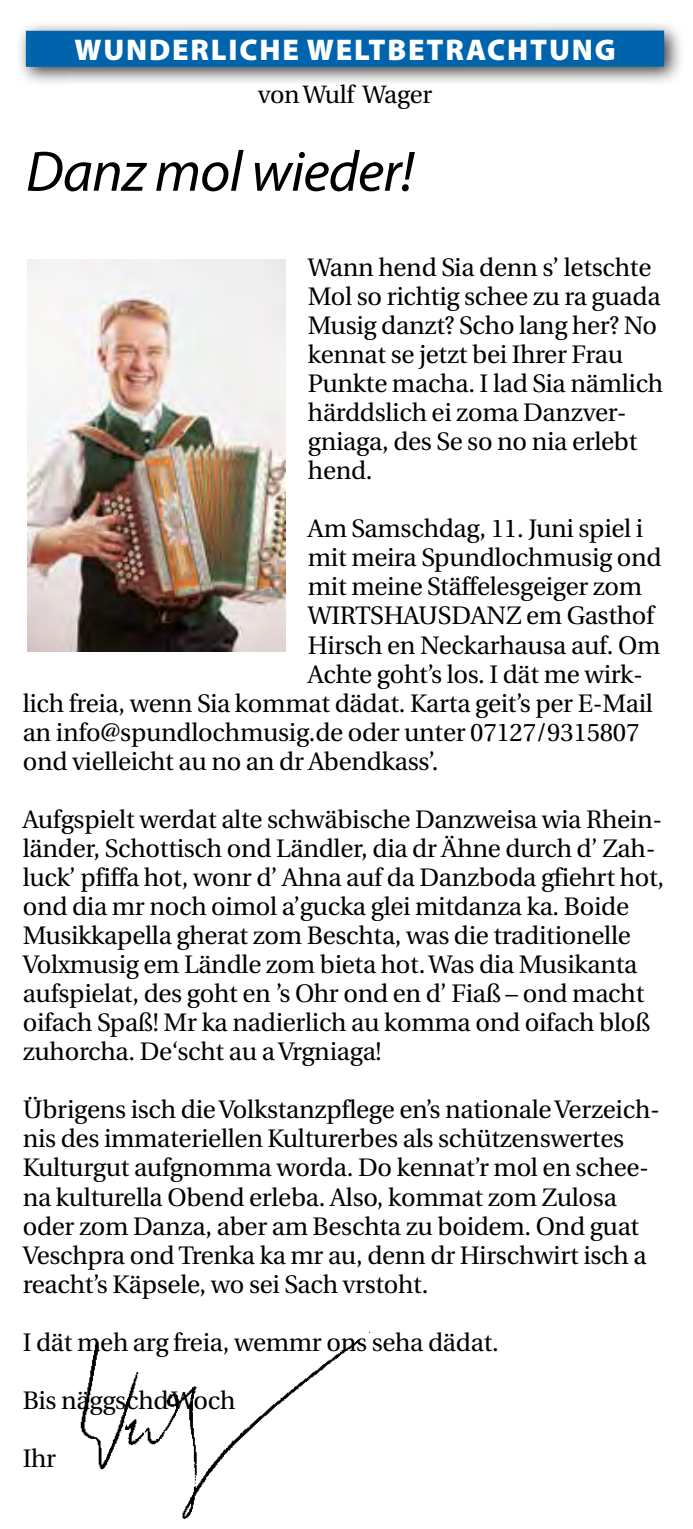
<style>
.page{position:relative;width:693px;height:1529px;background:#fff}
.page>*{position:absolute;margin:0;border:0;box-sizing:border-box;transform-origin:0 0}
.t1{font:italic 57.5px "Myriad Pro";letter-spacing:-.015em;color:#000}
.t2{font:900 30px "Myriad Pro";letter-spacing:.06em;color:#fff}
.t3{font:25.25px/29px "Utopia";letter-spacing:-.01em;color:#000}
.t4{font:25px "Utopia";letter-spacing:-.01em;color:#000}
</style>
<div class="page">
<div style="left:16px;top:20px;width:668px;height:68px;background:#000;opacity:.75"></div>
<div style="left:26px;top:31px;width:638px;height:36px;background:#0064ad"></div>
<img style="left:80px;top:1332px;width:291px;height:187px">
<img style="left:27px;top:259px;width:258px;height:392px">
<p class="t2" style="left:74px;top:30px;width:542px">WUNDERLICHE WELTBETRACHTUNG</p>
<p class="t4" style="left:258px;top:80px;width:176px">von Wulf Wager</p>
<h1 class="t1" style="left:26px;top:136px;width:390px">Danz mol wieder!</h1>
<p class="t3" style="left:308px;top:253px;width:357px">Wann hend Sia denn s’ letschte<br>Mol so richtig schee zu ra guada<br>Musig danzt? Scho lang her? No kennat se jetzt bei Ihrer Frau<br>Punkte macha. I lad Sia nämlich härddslich ei zoma Danzver&shy;gniaga, des Se so no nia erlebt hend.</p>
<p class="t3" style="left:308px;top:514px;width:336px">Am Samschdag, 11. Juni spiel i</p>
<p class="t3" style="left:308px;top:543px;width:355px">mit meira Spundlochmusig ond</p>
<p class="t3" style="left:308px;top:572px;width:336px">mit meine Stäffelesgeiger zom</p>
<p class="t3" style="left:308px;top:601px;width:348px">WIRTSHAUSDANZ em Gasthof</p>
<p class="t3" style="left:308px;top:631px;width:354px">Hirsch en Neckarhausa auf. Om</p>
<p class="t3" style="left:308px;top:660px;width:336px">Achte goht’s los. I dät me wirk-</p>
<p class="t3" style="left:23px;top:689px;width:631px">lich freia, wenn Sia kommat dädat. Karta geit’s per E-Mail</p>
<p class="t3" style="left:23px;top:718px;width:618px">an info@spundlochmusig.de oder unter 07127/9315807</p>
<p class="t3" style="left:23px;top:747px;width:417px">ond vielleicht au no an dr Abendkass’.</p>
<p class="t3" style="left:23px;top:805px;width:643px">Aufgspielt werdat alte schwäbische Danzweisa wia Rhein&shy;länder, Schottisch ond Ländler, dia dr Ähne durch d’ Zah&shy;luck’ pfiffa hot, wonr d’ Ahna auf da Danzboda gfiehrt hot, ond dia mr noch oimol a’gucka glei mitdanza ka. Boide Musikkapella gherat zom Beschta, was die traditionelle Volxmusig em Ländle zom bieta hot. Was dia Musikanta aufspielat, des goht en ’s Ohr ond en d’ Fiaß – ond macht oifach Spaß! Mr ka nadierlich au komma ond oifach bloß zuhorcha. De‘scht au a Vrgniaga!</p>
<p class="t3" style="left:23px;top:1095px;width:638px">Übrigens isch die Volkstanzpflege en’s nationale Verzeich&shy;nis des immateriellen Kulturerbes als schützenswertes Kulturgut aufgnomma worda. Do kennat’r mol en schee&shy;na kulturella Obend erleba. Also, kommat zom Zulosa oder zom Danza, aber am Beschta zu boidem. Ond guat Veschpra ond Trenka ka mr au, denn dr Hirschwirt isch a reacht’s Käpsele, wo sei Sach vrstoht.</p>
<p class="t3" style="left:23px;top:1327px;width:477px">I dät meh arg freia, wemmr ons seha dädat.</p>
<p class="t3" style="left:23px;top:1386px;width:214px">Bis näggschd Woch</p>
<p class="t3" style="left:23px;top:1444px;width:35px">Ihr</p>
</div>
